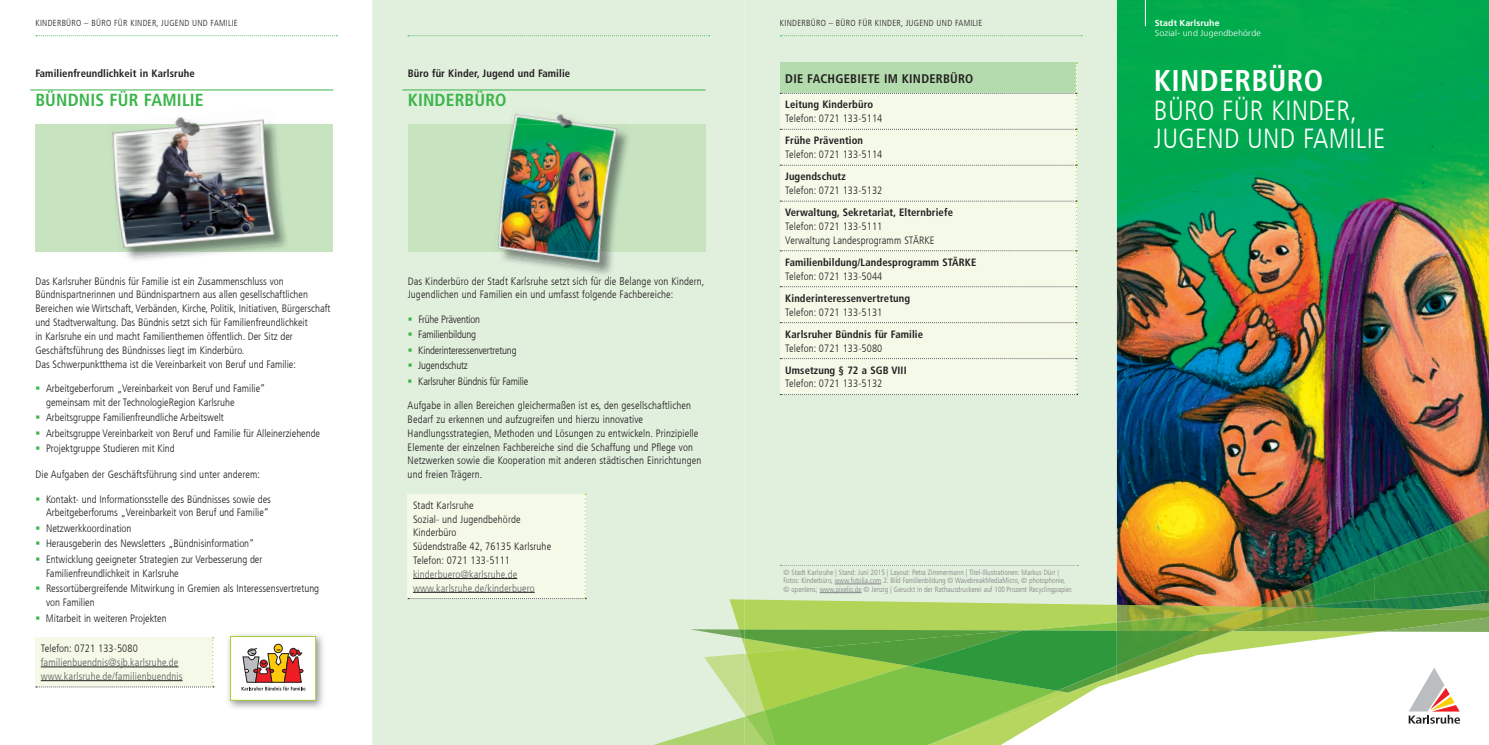
<style>
.page{position:relative;width:1489px;height:745px;background:#fff}
.page>*{position:absolute;margin:0;border:0;box-sizing:border-box;transform-origin:0 0}
.t1{font:700 condensed 30px "Frutiger For Karlsruhe";letter-spacing:.01em;color:#fff}
.t2{font:300 condensed 27.5px/28.8px "Frutiger For Karlsruhe";letter-spacing:.01em;color:#fff}
.t3{font:700 condensed 17.5px "Frutiger For Karlsruhe";letter-spacing:.01em;color:#3ab54a}
.t4{font:700 condensed 12.5px "Frutiger For Karlsruhe";letter-spacing:.02em;color:#231f20}
.t5{font:300 condensed 10.62px/13.9px "Frutiger For Karlsruhe";color:#231f20}
.t6{font:700 condensed 10.62px "Frutiger For Karlsruhe";letter-spacing:.01em;color:#231f20}
.t7{font:300 condensed 10.62px/13.8px "Frutiger For Karlsruhe";letter-spacing:.01em;color:#5c5f62}
.t8{font:300 condensed 10.62px "Frutiger For Karlsruhe";letter-spacing:-.02em;color:#231f20}
.t9{font:300 condensed 8.75px "Frutiger For Karlsruhe";letter-spacing:.03em;color:#231f20}
.t10{font:300 8.75px "Frutiger For Karlsruhe";letter-spacing:.02em;color:#fff}
.t11{font:700 8.75px "Frutiger For Karlsruhe";letter-spacing:.01em;color:#fff}
.t12{font:300 condensed 7.5px/8.8px "Frutiger For Karlsruhe";color:#808285}
.s1{color:#3ab54a}
</style>
<div class="page">
<div style="left:372px;top:0;width:372px;height:744px;background:#e1efdd"></div>
<img style="left:1116px;top:0;width:372px;height:599px">
<div style="left:744px;top:0;width:372px;height:599px;background:#e1efdd"></div>
<div style="left:35px;top:124px;width:298px;height:128px;background:#c7e3c0"></div>
<div style="left:407px;top:124px;width:298px;height:128px;background:#c7e3c0"></div>
<svg style="left:780px;top:564px;width:298px;height:1px"></svg>
<hr style="left:834px;top:583px;width:47px;height:1px;background:#808285">
<hr style="left:819px;top:592px;width:42px;height:1px;background:#808285">
<img style="left:1410px;top:508px;width:78px;height:17px">
<img style="left:1332px;top:541px;width:40px;height:16px">
<img style="left:1263px;top:574px;width:32px;height:15px">
<img style="left:1372px;top:525px;width:77px;height:49px">
<img style="left:1449px;top:509px;width:39px;height:39px">
<img style="left:1295px;top:557px;width:77px;height:32px">
<img style="left:1256px;top:589px;width:232px;height:10px">
<img style="left:1374px;top:548px;width:76px;height:51px">
<img style="left:1450px;top:534px;width:38px;height:59px">
<img style="left:1298px;top:577px;width:76px;height:22px">
<svg style="left:1144px;top:0;width:1px;height:26px"></svg>
<svg style="left:653px;top:599px;width:835px;height:145px"></svg>
<svg style="left:408px;top:35px;width:301px;height:1px"></svg>
<svg style="left:780px;top:35px;width:301px;height:1px"></svg>
<svg style="left:36px;top:35px;width:301px;height:1px"></svg>
<hr style="left:30px;top:89px;width:303px;height:1px;background:#3ab54a">
<div style="left:36px;top:637px;width:178px;height:50px;background:#f4f9e8"></div>
<hr style="left:41px;top:666px;width:137px;height:1px;background:#231f20">
<hr style="left:41px;top:680px;width:141px;height:1px;background:#231f20">
<hr style="left:402px;top:89px;width:303px;height:1px;background:#3ab54a">
<div style="left:408px;top:493px;width:178px;height:106px;background:#f4f9e8"></div>
<hr style="left:413px;top:578px;width:104px;height:1px;background:#231f20">
<hr style="left:413px;top:591px;width:121px;height:1px;background:#231f20">
<svg style="left:780px;top:63px;width:297px;height:332px"></svg>
<img style="left:499px;top:116px;width:132px;height:161px">
<img style="left:627px;top:124px;width:4px;height:128px">
<img style="left:492px;top:106px;width:90px;height:148px">
<img style="left:492px;top:200px;width:7px;height:52px">
<img style="left:499px;top:116px;width:128px;height:153px">
<img style="left:499px;top:124px;width:127px;height:128px">
<img style="left:228px;top:634px;width:95px;height:74px">
<div style="left:230px;top:636px;width:85px;height:63px;background:#fff"></div>
<div style="left:274px;top:643px;width:8px;height:9px;border:1px solid #231f20;border-radius:50%"></div>
<svg style="left:241px;top:647px;width:64px;height:43px"></svg>
<div style="left:230px;top:636px;width:86px;height:64px;border:1px solid #a6ce39"></div>
<img style="left:177px;top:117px;width:7px;height:2px">
<img style="left:112px;top:132px;width:2px;height:37px">
<img style="left:126px;top:119px;width:146px;height:139px">
<img style="left:114px;top:124px;width:170px;height:128px">
<p class="t9" style="left:35px;top:18px;width:204px">KINDERBÜRO – BÜRO FÜR KINDER, JUGEND UND FAMILIE</p>
<p class="t6" style="left:35px;top:67px;width:161px">Familienfreundlichkeit in Karlsruhe</p>
<h3 class="t3" style="left:35px;top:90px;width:170px">BÜNDNIS FÜR FAMILIE</h3>
<p class="t5" style="left:35px;top:274px;width:296px">Das Karlsruher Bündnis für Familie ist ein Zusammenschluss von Bündnispartnerinnen und Bündnispartnern aus allen gesellschaftlichen Bereichen wie Wirtschaft, Verbänden, Kirche, Politik, Initiativen, Bürgerschaft und Stadtverwaltung. Das Bündnis setzt sich für Familienfreundlichkeit<br>in Karlsruhe ein und macht Familienthemen öffentlich. Der Sitz der Geschäftsführung des Bündnisses liegt im Kinderbüro.<br>Das Schwerpunktthema ist die Vereinbarkeit von Beruf und Familie:</p>
<p class="t5" style="left:46px;top:381px;width:221px;text-indent:-11px"><span class="s1">▪</span> Arbeitgeberforum „Vereinbarkeit von Beruf und Familie“ gemeinsam mit der TechnologieRegion Karlsruhe</p>
<p class="t5" style="left:35px;top:410px;width:190px"><span class="s1">▪</span> Arbeitsgruppe Familienfreundliche Arbeitswelt</p>
<p class="t5" style="left:35px;top:426px;width:286px"><span class="s1">▪</span> Arbeitsgruppe Vereinbarkeit von Beruf und Familie für Alleinerziehende</p>
<p class="t5" style="left:35px;top:441px;width:141px"><span class="s1">▪</span> Projektgruppe Studieren mit Kind</p>
<p class="t5" style="left:35px;top:467px;width:226px">Die Aufgaben der Geschäftsführung sind unter anderem:</p>
<p class="t5" style="left:35px;top:492px;width:237px;text-align:right"><span class="s1">▪</span> Kontakt- und Informationsstelle des Bündnisses sowie des<br>Arbeitgeberforums „Vereinbarkeit von Beruf und Familie“</p>
<p class="t5" style="left:35px;top:521px;width:97px"><span class="s1">▪</span> Netzwerkkoordination</p>
<p class="t5" style="left:35px;top:536px;width:220px"><span class="s1">▪</span> Herausgeberin des Newsletters „Bündnisinformation“</p>
<p class="t5" style="left:46px;top:552px;width:218px;text-indent:-11px"><span class="s1">▪</span> Entwicklung geeigneter Strategien zur Verbesserung der<br>Familienfreundlichkeit in Karlsruhe</p>
<p class="t5" style="left:46px;top:581px;width:275px;text-indent:-11px"><span class="s1">▪</span> Ressortübergreifende Mitwirkung in Gremien als Interessensvertretung von Familien</p>
<p class="t5" style="left:35px;top:610px;width:133px"><span class="s1">▪</span> Mitarbeit in weiteren Projekten</p>
<p class="t5" style="left:41px;top:641px;width:99px">Telefon: 0721 133-5080</p>
<p class="t7" style="left:41px;top:655px;width:143px">familienbuendnis@sjb.karlsruhe.de www.karlsruhe.de/familienbuendnis</p>
<p class="t6" style="left:407px;top:67px;width:164px">Büro für Kinder, Jugend und Familie</p>
<h3 class="t3" style="left:407px;top:90px;width:100px">KINDERBÜRO</h3>
<p class="t5" style="left:407px;top:274px;width:298px">Das Kinderbüro der Stadt Karlsruhe setzt sich für die Belange von Kindern,<br>Jugendlichen und Familien ein und umfasst folgende Fachbereiche:</p>
<p class="t8" style="left:407px;top:313px;width:74px"><span class="s1">▪</span> Frühe Prävention</p>
<p class="t8" style="left:407px;top:328px;width:70px"><span class="s1">▪</span> Familienbildung</p>
<p class="t8" style="left:407px;top:344px;width:110px"><span class="s1">▪</span> Kinderinteressenvertretung</p>
<p class="t8" style="left:407px;top:359px;width:62px"><span class="s1">▪</span> Jugendschutz</p>
<p class="t8" style="left:407px;top:375px;width:122px"><span class="s1">▪</span> Karlsruher Bündnis für Familie</p>
<p class="t5" style="left:407px;top:398px;width:295px">Aufgabe in allen Bereichen gleichermaßen ist es, den gesellschaftlichen Bedarf zu erkennen und aufzugreifen und hierzu innovative Handlungsstrategien, Methoden und Lösungen zu entwickeln. Prinzipielle Elemente der einzelnen Fachbereiche sind die Schaffung und Pflege von Netzwerken sowie die Kooperation mit anderen städtischen Einrichtungen und freien Trägern.</p>
<p class="t5" style="left:413px;top:498px;width:140px">Stadt Karlsruhe<br>Sozial- und Jugendbehörde<br>Kinderbüro<br>Südendstraße 42, 76135 Karlsruhe<br>Telefon: 0721 133-5111</p>
<p class="t7" style="left:413px;top:567px;width:123px">kinderbuero@karlsruhe.de www.karlsruhe.de/kinderbuero</p>
<p class="t9" style="left:780px;top:18px;width:204px">KINDERBÜRO – BÜRO FÜR KINDER, JUGEND UND FAMILIE</p>
<p class="t11" style="left:1154px;top:18px;width:66px">Stadt Karlsruhe</p>
<p class="t10" style="left:1154px;top:28px;width:107px">Sozial- und Jugendbehörde</p>
<h1 class="t1" style="left:1153px;top:63px;width:171px">KINDERBÜRO</h1>
<h2 class="t2" style="left:1153px;top:96px;width:233px">BÜRO FÜR KINDER,<br>JUGEND UND FAMILIE</h2>
<p class="t4" style="left:785px;top:71px;width:189px">DIE FACHGEBIETE IM KINDERBÜRO</p>
<p class="t6" style="left:785px;top:98px;width:89px">Leitung Kinderbüro</p>
<p class="t5" style="left:785px;top:112px;width:99px">Telefon: 0721 133-5114</p>
<p class="t6" style="left:785px;top:134px;width:79px">Frühe Prävention</p>
<p class="t5" style="left:785px;top:147px;width:99px">Telefon: 0721 133-5114</p>
<p class="t6" style="left:785px;top:170px;width:62px">Jugendschutz</p>
<p class="t5" style="left:785px;top:183px;width:99px">Telefon: 0721 133-5132</p>
<p class="t6" style="left:785px;top:206px;width:169px">Verwaltung, Sekretariat, Elternbriefe</p>
<p class="t5" style="left:785px;top:219px;width:151px">Telefon: 0721 133-5111<br>Verwaltung Landesprogramm STÄRKE</p>
<p class="t6" style="left:785px;top:256px;width:193px">Familienbildung/Landesprogramm STÄRKE</p>
<p class="t5" style="left:785px;top:269px;width:99px">Telefon: 0721 133-5044</p>
<p class="t6" style="left:785px;top:291px;width:126px">Kinderinteressenvertretung</p>
<p class="t5" style="left:785px;top:305px;width:99px">Telefon: 0721 133-5131</p>
<p class="t6" style="left:785px;top:327px;width:139px">Karlsruher Bündnis für Familie</p>
<p class="t5" style="left:785px;top:341px;width:99px">Telefon: 0721 133-5080</p>
<p class="t6" style="left:785px;top:363px;width:123px">Umsetzung § 72 a SGB VIII</p>
<p class="t5" style="left:785px;top:377px;width:99px">Telefon: 0721 133-5132</p>
<p class="t12" style="left:783px;top:567px;width:290px">© Stadt Karlsruhe | Stand: Juni 2015 | Layout: Petra Zimmermann | Titel-Illustrationen: Markus Dürr |<br>Fotos: Kinderbüro, www.fotolia.com 2. Bild Familienbildung © WavebreakMediaMicro, © photophonie, © openlens; www.pixelio.de © Jenzig | Geruckt in der Rathausdruckerei auf 100 Prozent Recyclingpapier.</p>
</div>
